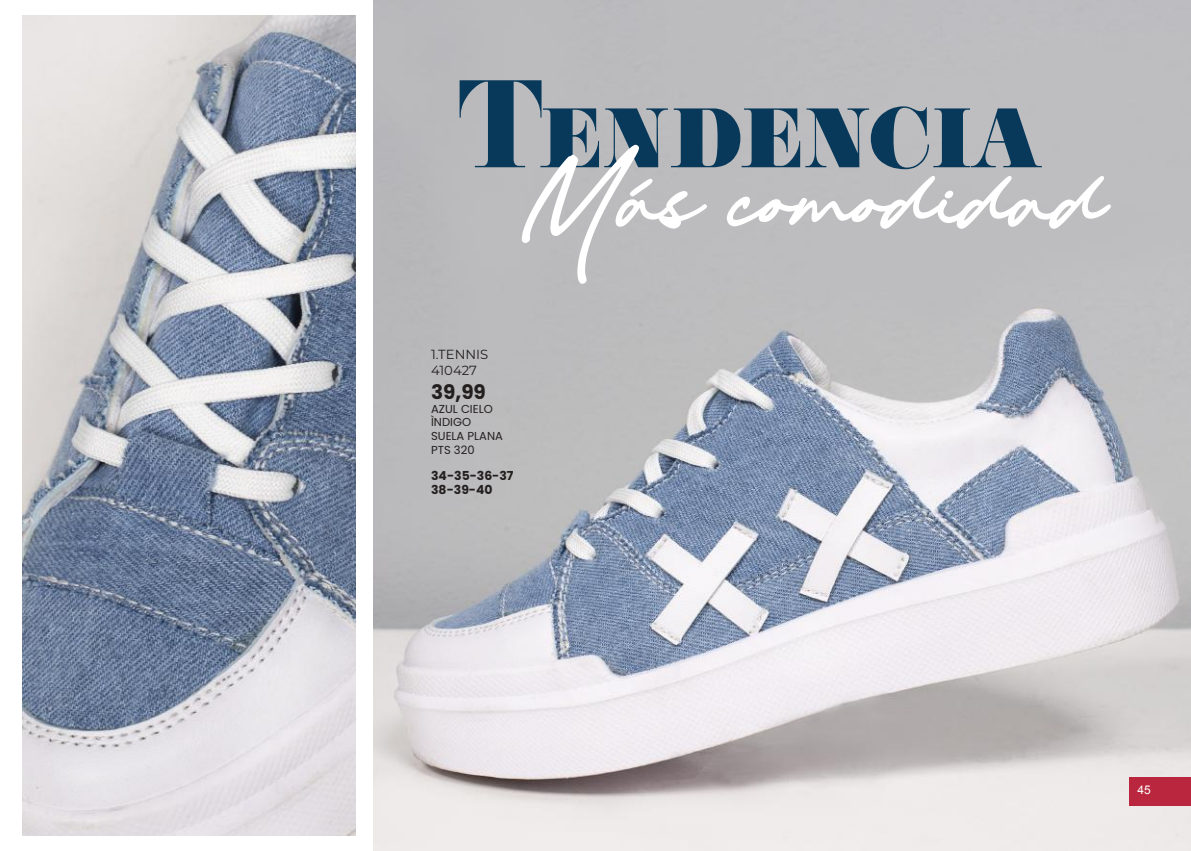
<style>
.page{position:relative;width:1191px;height:851px;background:#fff}
.page>*{position:absolute;margin:0;border:0;box-sizing:border-box;transform-origin:0 0}
.t1{font:108.6px "Eloquent JF Small Caps Pro";color:#08395a}
.t2{font:75.2px "Piedmont";color:#fff}
.t3{font:700 20px "Poppins";color:#241f1f}
.t4{font:13.2px/15.8px "Montserrat";color:#241f1f}
.t5{font:700 12.4px/14px "Poppins";color:#241f1f}
.t6{font:12px "Arial";color:#fff}
.t7{font:11.6px/13.8px "Poppins";color:#241f1f}
</style>
<div class="page">
<img style="left:374px;top:0;width:817px;height:850px">
<img style="left:23px;top:15px;width:333px;height:820px">
<div style="left:1128px;top:777px;width:63px;height:28px;background:#ba263d"></div>
<h1 class="t1" style="left:455px;top:79px;width:587px">Tendencia</h1>
<h2 class="t2" style="left:522px;top:161px;width:587px">Más comodidad</h2>
<p class="t4" style="left:431px;top:346px;width:59px">1.TENNIS<br>410427</p>
<h3 class="t3" style="left:431px;top:380px;width:56px">39,99</h3>
<p class="t7" style="left:431px;top:401px;width:73px">AZUL CIELO<br>ÌNDIGO<br>SUELA PLANA<br>PTS 320</p>
<p class="t5" style="left:431px;top:469px;width:84px">34-35-36-37<br>38-39-40</p>
<p class="t6" style="left:1137px;top:782px;width:15px">45</p>
</div>
